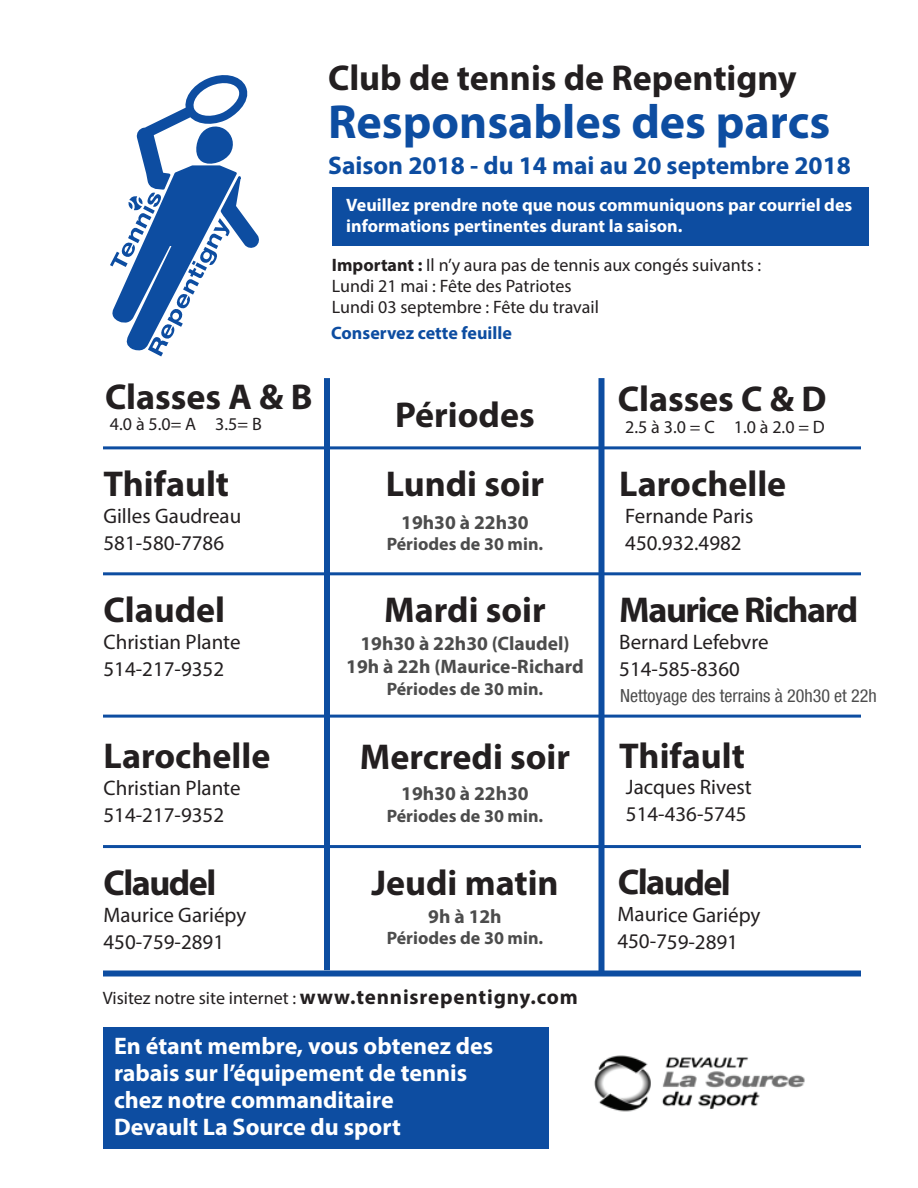
<style>
.page{position:relative;width:918px;height:1188px;background:#fff}
.page>*{position:absolute;margin:0;border:0;box-sizing:border-box;transform-origin:0 0}
.t1{font:700 48px "Myriad Pro";color:#0d4da1}
.t2{font:700 36px "Myriad Pro";color:#231f20}
.t3{font:700 36px "Myriad Pro";letter-spacing:-.04em;color:#231f20}
.t4{font:700 25.5px "Myriad Pro";color:#0d4da1}
.t5{font:700 24px/27px "Myriad Pro";color:#fff}
.t6{font:21px/27px "Myriad Pro";color:#231f20}
.t7{font:700 19.5px/23.4px "Myriad Pro";color:#4c4c4c;text-align:center}
.t8{font:18px/21px "Myriad Pro";color:#231f20}
.t9{font:700 18px/21px "Myriad Pro";color:#fff}
.t10{font:700 18px "Myriad Pro";color:#4c4c4c}
.t11{font:condensed 18px "Helvetica Neue LT Com";color:#4c4c4c}
.t12{font:700 18px "Myriad Pro";color:#0d4da1}
.s1{font-weight:700}
.s2{font-weight:700;font-size:21px}
</style>
<div class="page">
<div style="left:333px;top:187px;width:536px;height:59px;background:#0d4da1"></div>
<svg style="left:110px;top:75px;width:149px;height:281px"></svg>
<div style="left:324px;top:378px;width:6px;height:592px;background:#0d4da1"></div>
<div style="left:598px;top:378px;width:6px;height:596px;background:#0d4da1"></div>
<hr style="left:103px;top:446px;width:758px;height:3px;background:#0d4da1">
<div style="left:103px;top:970px;width:758px;height:6px;background:#0d4da1"></div>
<hr style="left:103px;top:572px;width:758px;height:3px;background:#0d4da1">
<hr style="left:103px;top:715px;width:758px;height:3px;background:#0d4da1">
<hr style="left:103px;top:845px;width:758px;height:3px;background:#0d4da1">
<div style="left:104px;top:1027px;width:445px;height:121px;background:#0d4da1"></div>
<img style="left:594px;top:1055px;width:211px;height:57px">
<h2 class="t2" style="left:328px;top:55px;width:470px">Club de tennis de Repentigny</h2>
<h1 class="t1" style="left:328px;top:91px;width:504px">Responsables des parcs</h1>
<p class="t4" style="left:328px;top:149px;width:524px">Saison 2018 - du 14 mai au 20 septembre 2018</p>
<p class="t9" style="left:346px;top:194px;width:508px">Veuillez prendre note que nous communiquons par courriel des informations pertinentes durant la saison.</p>
<p class="t8" style="left:332px;top:254px;width:431px"><span class="s1">Important :</span> Il n’y aura pas de tennis aux congés suivants :<br>Lundi 21 mai : Fête des Patriotes<br>Lundi 03 septembre : Fête du travail</p>
<p class="t12" style="left:331px;top:321px;width:182px">Conservez cette feuille</p>
<h2 class="t2" style="left:105px;top:373px;width:209px">Classes A &amp; B</h2>
<h2 class="t2" style="left:618px;top:375px;width:210px">Classes C &amp; D</h2>
<h2 class="t2" style="left:395px;top:391px;width:141px">Périodes</h2>
<p class="t8" style="left:110px;top:413px;width:153px">4.0 à 5.0= A 3.5= B</p>
<p class="t8" style="left:625px;top:416px;width:201px">2.5 à 3.0 = C 1.0 à 2.0 = D</p>
<h2 class="t2" style="left:103px;top:460px;width:127px">Thifault</h2>
<p class="t6" style="left:104px;top:502px;width:139px">Gilles Gaudreau<br>581-580-7786</p>
<h2 class="t2" style="left:104px;top:586px;width:123px">Claudel</h2>
<p class="t6" style="left:104px;top:628px;width:139px">Christian Plante<br>514-217-9352</p>
<h2 class="t2" style="left:104px;top:732px;width:168px">Larochelle</h2>
<p class="t6" style="left:104px;top:774px;width:139px">Christian Plante<br>514-217-9352</p>
<h2 class="t3" style="left:104px;top:859px;width:114px">Claudel</h2>
<p class="t6" style="left:104px;top:901px;width:144px">Maurice Gariépy<br>450-759-2891</p>
<h2 class="t2" style="left:386px;top:460px;width:160px">Lundi soir</h2>
<p class="t7" style="left:401px;top:510px;width:129px">19h30 à 22h30</p>
<p class="t10" style="left:387px;top:532px;width:158px">Périodes de 30 min.</p>
<h2 class="t2" style="left:384px;top:586px;width:163px">Mardi soir</h2>
<p class="t7" style="left:346px;top:631px;width:239px">19h30 à 22h30 (Claudel)<br>19h à 22h (Maurice-Richard</p>
<p class="t10" style="left:387px;top:677px;width:158px">Périodes de 30 min.</p>
<h2 class="t2" style="left:360px;top:733px;width:212px">Mercredi soir</h2>
<p class="t7" style="left:401px;top:781px;width:129px">19h30 à 22h30</p>
<p class="t10" style="left:387px;top:804px;width:158px">Périodes de 30 min.</p>
<h2 class="t2" style="left:371px;top:860px;width:189px">Jeudi matin</h2>
<p class="t7" style="left:428px;top:904px;width:75px">9h à 12h</p>
<p class="t10" style="left:387px;top:927px;width:158px">Périodes de 30 min.</p>
<p class="t8" style="left:103px;top:987px;width:477px">Visitez notre site internet : <span class="s2">www.tennisrepentigny.com</span></p>
<p class="t5" style="left:114px;top:1032px;width:381px">En étant membre, vous obtenez des rabais sur l’équipement de tennis chez notre commanditaire<br>Devault La Source du sport</p>
<h2 class="t2" style="left:619px;top:460px;width:168px">Larochelle</h2>
<p class="t6" style="left:625px;top:502px;width:130px">Fernande Paris<br>450.932.4982</p>
<h2 class="t3" style="left:619px;top:586px;width:240px">Maurice Richard</h2>
<p class="t6" style="left:619px;top:628px;width:151px">Bernard Lefebvre<br>514-585-8360</p>
<p class="t11" style="left:620px;top:685px;width:258px">Nettoyage des terrains à 20h30 et 22h</p>
<h2 class="t2" style="left:619px;top:732px;width:127px">Thifault</h2>
<p class="t6" style="left:626px;top:773px;width:127px">Jacques Rivest<br>514-436-5745</p>
<h2 class="t2" style="left:619px;top:858px;width:114px;rotate:1deg">Claudel</h2>
<p class="t6" style="left:618px;top:900px;width:144px;rotate:1deg">Maurice Gariépy<br>450-759-2891</p>
</div>
